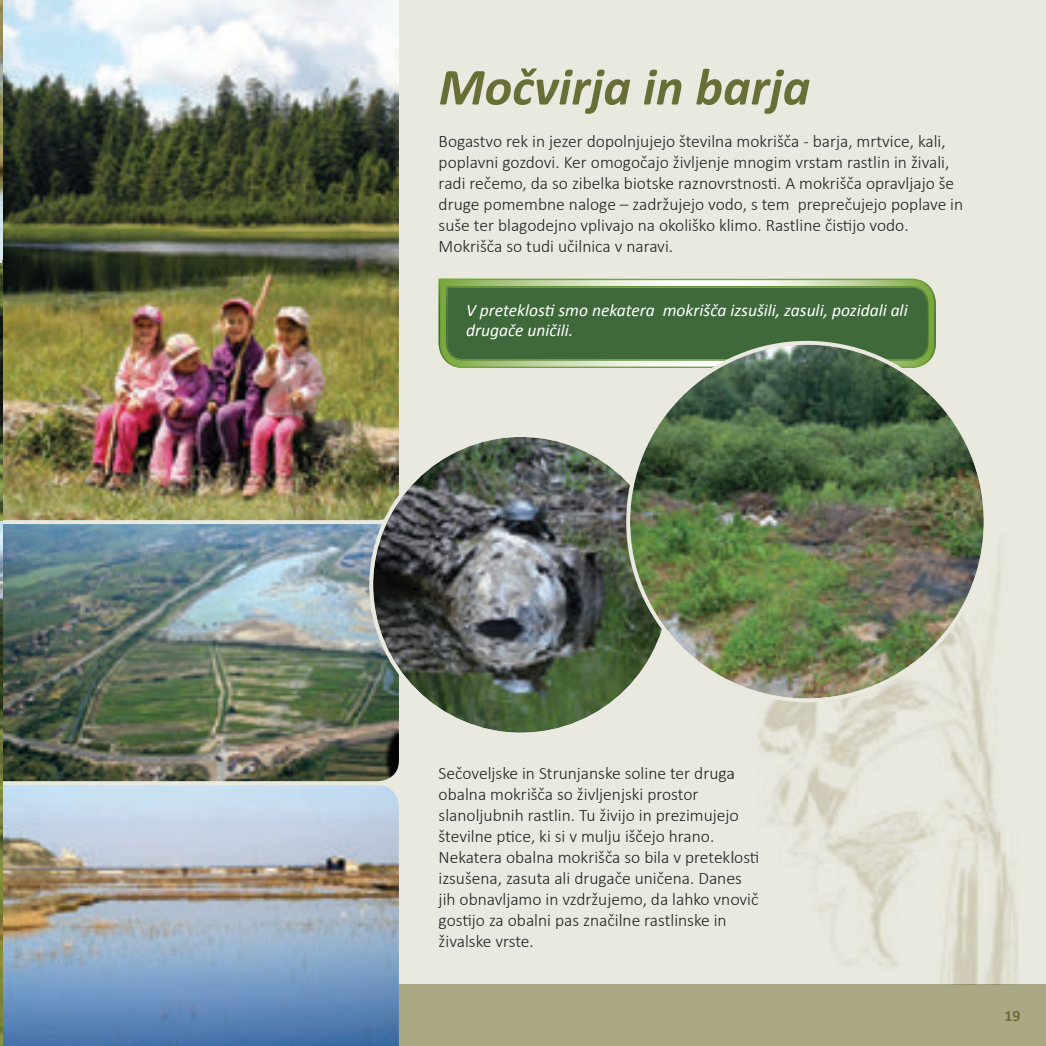
<style>
.page{position:relative;width:1046px;height:1046px;background:#fff}
.page>*{position:absolute;margin:0;border:0;box-sizing:border-box;transform-origin:0 0}
.t1{font:italic 700 52.5px "Calibri";color:#696e36}
.t2{font:300 17.5px/21px "Calibri";color:#231f20}
.t3{font:italic 17.5px/20.1px "Calibri";color:#fff}
.t4{font:700 15.75px "Calibri";color:#696e36}
</style>
<div class="page">
<div style="left:2px;top:0;width:1044px;height:1046px;background:#eae9df"></div>
<div style="left:2px;top:985px;width:1044px;height:61px;background:#aaa785"></div>
<img style="left:3px;top:0;width:396px;height:520px">
<img style="left:3px;top:524px;width:396px;height:257px">
<img style="left:3px;top:785px;width:396px;height:261px">
<svg style="left:438px;top:278px;width:498px;height:90px"></svg>
<svg style="left:439px;top:279px;width:496px;height:88px;background:#567d4c"></svg>
<img style="left:373px;top:437px;width:296px;height:296px;border-radius:148px">
<img style="left:735px;top:571px;width:311px;height:414px">
<img style="left:630px;top:345px;width:354px;height:353px;border-radius:177px">
<svg style="left:0;top:0;width:3px;height:1046px;background:#70794f"></svg>
<h1 class="t1" style="left:439px;top:54px;width:373px">Močvirja in barja</h1>
<p class="t2" style="left:439px;top:130px;width:526px">Bogastvo rek in jezer dopolnjujejo številna mokrišča - barja, mrtvice, kali, poplavni gozdovi. Ker omogočajo življenje mnogim vrstam rastlin in živali, radi rečemo, da so zibelka biotske raznovrstnosti. A mokrišča opravljajo še druge pomembne naloge – zadržujejo vodo, s tem preprečujejo poplave in suše ter blagodejno vplivajo na okoliško klimo. Rastline čistijo vodo.<br>Mokrišča so tudi učilnica v naravi.</p>
<p class="t3" style="left:466px;top:300px;width:443px">V preteklosti smo nekatera mokrišča izsušili, zasuli, pozidali ali drugače uničili.</p>
<p class="t2" style="left:439px;top:762px;width:322px">Sečoveljske in Strunjanske soline ter druga obalna mokrišča so življenjski prostor slanoljubnih rastlin. Tu živijo in prezimujejo številne ptice, ki si v mulju iščejo hrano.<br>Nekatera obalna mokrišča so bila v preteklosti izsušena, zasuta ali drugače uničena. Danes jih obnavljamo in vzdržujemo, da lahko vnovič gostijo za obalni pas značilne rastlinske in živalske vrste.</p>
<p class="t4" style="left:1004px;top:1006px;width:17px">19</p>
</div>
